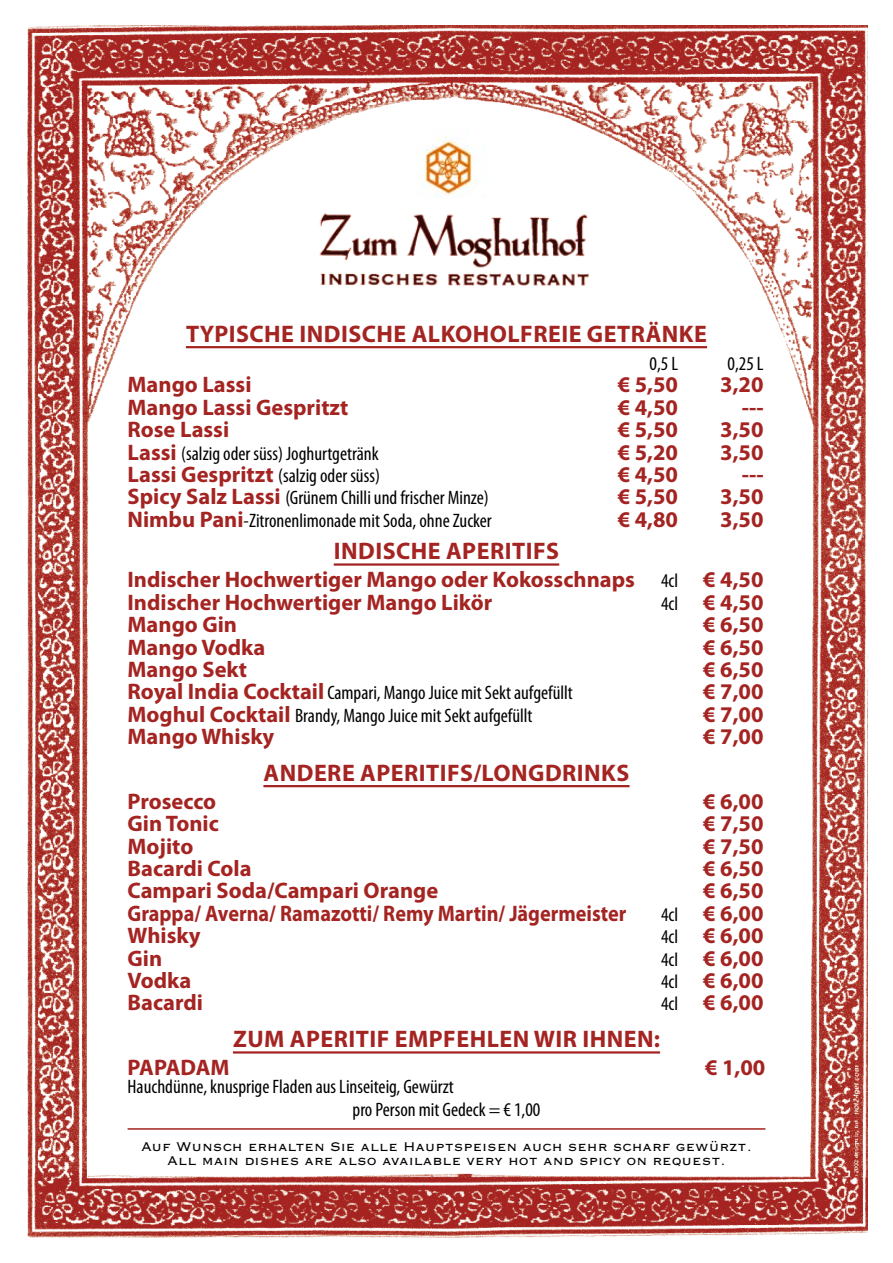
<style>
.page{position:relative;width:893px;height:1263px;background:#fff}
.page>*{position:absolute;margin:0;border:0;box-sizing:border-box;transform-origin:0 0}
.t1{font:700 24px "Myriad Pro";letter-spacing:.02em;color:#a42422}
.t2{font:700 22.5px/22.4px "Myriad Pro";color:#a42422}
.t3{font:700 22.5px "Myriad Pro";color:#a42422;scale:.9 1}
.t4{font:condensed 19.5px/23.1px "Myriad Pro";color:#000}
.t5{font:16.5px/13.5px "Copperplate Gothic BTCE";color:#000;text-align:center}
.s1{font-weight:700;font-stretch:normal;font-size:22.5px;color:#a42422}
.s2{font-weight:400;font-stretch:condensed;font-size:19.5px;color:#000}
</style>
<div class="page">
<img style="left:27px;top:26px;width:840px;height:1211px">
<img style="left:296px;top:129px;width:311px;height:71px">
<img style="left:296px;top:207px;width:311px;height:94px">
<hr style="left:128px;top:1128px;width:637px;height:2px;background:#a42422">
<hr style="left:186px;top:346px;width:521px;height:2px;background:#a42422">
<hr style="left:334px;top:563px;width:225px;height:3px;background:#a42422">
<hr style="left:263px;top:785px;width:367px;height:2px;background:#a42422">
<hr style="left:233px;top:1051px;width:427px;height:2px;background:#a42422">
<p class="t1" style="left:186px;top:320px;width:522px">TYPISCHE INDISCHE ALKOHOLFREIE GETRÄNKE</p>
<p class="t4" style="left:649px;top:352px;width:30px">0,5 L</p>
<p class="t4" style="left:727px;top:352px;width:38px">0,25 L</p>
<p class="t2" style="left:128px;top:374px;width:125px">Mango Lassi</p>
<p class="t2" style="left:618px;top:374px;width:62px">€ 5,50</p>
<p class="t2" style="left:720px;top:374px;width:45px">3,20</p>
<p class="t2" style="left:128px;top:396px;width:222px">Mango Lassi Gespritzt</p>
<p class="t2" style="left:618px;top:396px;width:62px">€ 4,50</p>
<p class="t2" style="left:742px;top:396px;width:23px">---</p>
<p class="t2" style="left:128px;top:419px;width:103px">Rose Lassi</p>
<p class="t2" style="left:618px;top:419px;width:62px">€ 5,50</p>
<p class="t2" style="left:720px;top:419px;width:45px">3,50</p>
<p class="t4" style="left:128px;top:442px;width:253px"><span class="s1">Lassi</span> (salzig oder süss) Joghurtgetränk</p>
<p class="t2" style="left:618px;top:441px;width:62px">€ 5,20</p>
<p class="t2" style="left:720px;top:441px;width:45px">3,50</p>
<p class="t4" style="left:128px;top:464px;width:254px"><span class="s1">Lassi Gespritzt</span> (salzig oder süss)</p>
<p class="t2" style="left:618px;top:463px;width:62px">€ 4,50</p>
<p class="t2" style="left:742px;top:463px;width:23px">---</p>
<p class="t4" style="left:128px;top:487px;width:363px"><span class="s1">Spicy Salz Lassi</span> (Grünem Chilli und frischer Minze)</p>
<p class="t2" style="left:618px;top:486px;width:62px">€ 5,50</p>
<p class="t2" style="left:720px;top:486px;width:45px">3,50</p>
<p class="t4" style="left:128px;top:509px;width:366px"><span class="s1">Nimbu Pani</span>-Zitronenlimonade mit Soda, ohne Zucker</p>
<p class="t2" style="left:618px;top:508px;width:62px">€ 4,80</p>
<p class="t2" style="left:720px;top:508px;width:45px">3,50</p>
<p class="t1" style="left:334px;top:538px;width:227px">INDISCHE APERITIFS</p>
<p class="t2" style="left:128px;top:569px;width:638px">Indischer Hochwertiger Mango oder Kokosschnaps <span class="s2">4cl</span> € 4,50<br>Indischer Hochwertiger Mango Likör</p>
<p class="t2" style="left:661px;top:591px;width:104px"><span class="s2">4cl</span> € 4,50</p>
<p class="t2" style="left:128px;top:614px;width:111px">Mango Gin</p>
<p class="t2" style="left:703px;top:614px;width:62px">€ 6,50</p>
<p class="t2" style="left:128px;top:636px;width:139px">Mango Vodka</p>
<p class="t2" style="left:703px;top:636px;width:62px">€ 6,50</p>
<p class="t2" style="left:128px;top:658px;width:121px">Mango Sekt</p>
<p class="t2" style="left:703px;top:658px;width:62px">€ 6,50</p>
<p class="t4" style="left:128px;top:682px;width:447px"><span class="s1">Royal India Cocktail</span> Campari, Mango Juice mit Sekt aufgefüllt</p>
<p class="t2" style="left:703px;top:681px;width:62px">€ 7,00</p>
<p class="t4" style="left:128px;top:704px;width:407px"><span class="s1">Moghul Cocktail</span> Brandy, Mango Juice mit Sekt aufgefüllt</p>
<p class="t2" style="left:703px;top:703px;width:62px">€ 7,00</p>
<p class="t2" style="left:128px;top:725px;width:148px">Mango Whisky</p>
<p class="t2" style="left:703px;top:725px;width:62px">€ 7,00</p>
<p class="t1" style="left:264px;top:759px;width:367px">ANDERE APERITIFS/LONGDRINKS</p>
<p class="t2" style="left:128px;top:791px;width:90px">Prosecco</p>
<p class="t2" style="left:703px;top:791px;width:62px">€ 6,00</p>
<p class="t2" style="left:128px;top:813px;width:93px">Gin Tonic</p>
<p class="t2" style="left:703px;top:813px;width:62px">€ 7,50</p>
<p class="t2" style="left:128px;top:835px;width:67px">Mojito</p>
<p class="t2" style="left:703px;top:835px;width:62px">€ 7,50</p>
<p class="t2" style="left:128px;top:858px;width:126px">Bacardi Cola</p>
<p class="t2" style="left:703px;top:858px;width:62px">€ 6,50</p>
<p class="t2" style="left:128px;top:880px;width:312px">Campari Soda/Campari Orange</p>
<p class="t2" style="left:703px;top:880px;width:62px">€ 6,50</p>
<p class="t3" style="left:128px;top:901px;width:556px">Grappa/ Averna/ Ramazotti/ Remy Martin/ Jägermeister</p>
<p class="t2" style="left:661px;top:902px;width:104px"><span class="s2">4cl</span> € 6,00</p>
<p class="t2" style="left:128px;top:925px;width:74px">Whisky</p>
<p class="t2" style="left:661px;top:925px;width:104px"><span class="s2">4cl</span> € 6,00</p>
<p class="t2" style="left:128px;top:947px;width:36px">Gin</p>
<p class="t2" style="left:661px;top:947px;width:104px"><span class="s2">4cl</span> € 6,00</p>
<p class="t2" style="left:128px;top:969px;width:65px">Vodka</p>
<p class="t2" style="left:661px;top:969px;width:104px"><span class="s2">4cl</span> € 6,00</p>
<p class="t2" style="left:128px;top:992px;width:77px">Bacardi</p>
<p class="t2" style="left:661px;top:992px;width:104px"><span class="s2">4cl</span> € 6,00</p>
<p class="t1" style="left:233px;top:1025px;width:429px">ZUM APERITIF EMPFEHLEN WIR IHNEN:</p>
<p class="t2" style="left:128px;top:1057px;width:104px">PAPADAM</p>
<p class="t2" style="left:705px;top:1057px;width:62px">€ 1,00</p>
<p class="t4" style="left:353px;top:1075px;width:189px;text-indent:-225px">Hauchdünne, knusprige Fladen aus Linseiteig, Gewürzt<br>pro Person mit Gedeck = € 1,00</p>
<p class="t5" style="left:141px;top:1139px;width:612px">Auf Wunsch erhalten Sie alle Hauptspeisen auch sehr scharf gewürzt.<br>All main dishes are also available very hot and spicy on request.</p>
</div>
